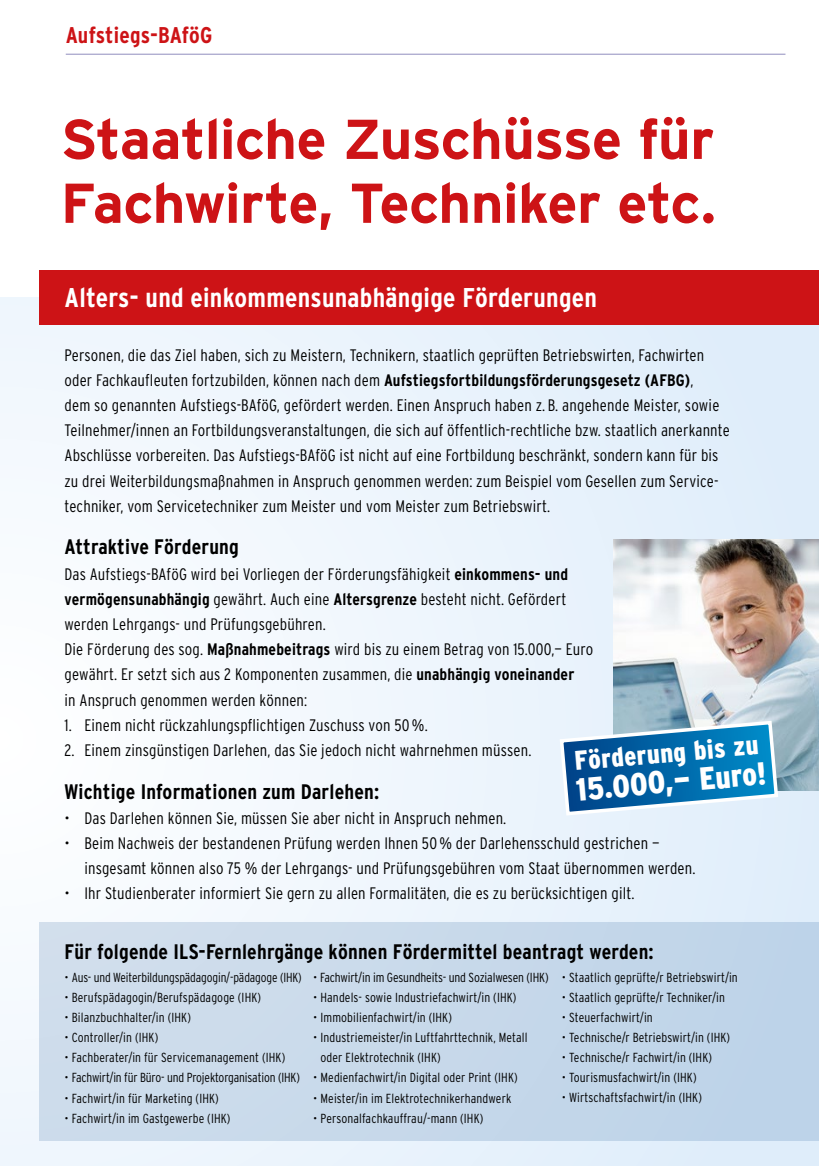
<style>
.page{position:relative;width:819px;height:1166px;background:#fff}
.page>*{position:absolute;margin:0;border:0;box-sizing:border-box;transform-origin:0 0}
.t1{font:700 56px/63.9px "Interstate";letter-spacing:-.015em;color:#cd1316}
.t2{font:900 32.02px "Interstate Condensed";color:#fff}
.t3{font:700 27.12px "Interstate Condensed";letter-spacing:.01em;color:#fff}
.t4{font:900 26.95px "Interstate Condensed";color:#fff}
.t5{font:700 22.75px "Interstate Condensed";letter-spacing:.01em;color:#cd1316}
.t6{font:700 21px "Interstate Condensed";letter-spacing:.01em;color:#000}
.t7{font:300 16.62px/25.2px "Interstate Condensed";letter-spacing:.01em;color:#000}
.t8{font:300 13.12px/20.1px "Interstate Condensed";letter-spacing:.01em;color:#000}
.t9{font:300 13.12px "Interstate Condensed";letter-spacing:-.01em;color:#000}
.s1{font-weight:700}
</style>
<div class="page">
<div style="left:0;top:298px;width:819px;height:868px;background:linear-gradient(to right,#fafcff,#dfedfa)"></div>
<div style="left:40px;top:270px;width:779px;height:55px;background:#cd1316"></div>
<div style="left:40px;top:922px;width:779px;height:219px;background:#c7d9ea"></div>
<img style="left:613px;top:539px;width:206px;height:252px">
<svg style="left:557px;top:719px;width:223px;height:98px;background:#4c93c0"></svg>
<hr style="left:66px;top:54px;width:719px;height:1px;background:#908dbe">
<h3 class="t5" style="left:66px;top:22px;width:148px">Aufstiegs-BAföG</h3>
<h1 class="t1" style="left:61px;top:107px;width:657px">Staatliche Zuschüsse für<br>Fachwirte, Techniker etc.</h1>
<h3 class="t3" style="left:64px;top:283px;width:534px">Alters- und einkommensunabhängige Förderungen</h3>
<p class="t7" style="left:64px;top:342px;width:666px">Personen, die das Ziel haben, sich zu Meistern, Technikern, staatlich geprüften Betriebswirten, Fachwirten oder Fachkaufleuten fortzubilden, können nach dem <span class="s1">Aufstiegsfortbildungsförderungsgesetz (AFBG)</span>,<br>dem so genannten Aufstiegs-BAföG, gefördert werden. Einen Anspruch haben z. B. angehende Meister, sowie Teilnehmer/innen an Fortbildungsveranstaltungen, die sich auf öffentlich-rechtliche bzw. staatlich anerkannte Abschlüsse vorbereiten. Das Aufstiegs-BAföG ist nicht auf eine Fortbildung beschränkt, sondern kann für bis zu drei Weiterbildungsmaßnahmen in Anspruch genommen werden: zum Beispiel vom Gesellen zum Service&shy;techniker, vom Servicetechniker zum Meister und vom Meister zum Betriebswirt.</p>
<p class="t6" style="left:64px;top:535px;width:176px">Attraktive Förderung</p>
<p class="t7" style="left:64px;top:561px;width:530px">Das Aufstiegs-BAföG wird bei Vorliegen der Förderungsfähigkeit <span class="s1">einkommens- und vermögensunabhängig</span> gewährt. Auch eine <span class="s1">Altersgrenze</span> besteht nicht. Gefördert werden Lehrgangs- und Prüfungsgebühren.<br>Die Förderung des sog. <span class="s1">Maßnahmebeitrags</span> wird bis zu einem Betrag von 15.000,— Euro gewährt. Er setzt sich aus 2 Komponenten zusammen, die <span class="s1">unabhängig voneinander<br></span>in Anspruch genommen werden können:</p>
<p class="t7" style="left:64px;top:712px;width:365px">1. Einem nicht rückzahlungspflichtigen Zuschuss von 50%.</p>
<p class="t7" style="left:65px;top:737px;width:468px">2. Einem zinsgünstigen Darlehen, das Sie jedoch nicht wahrnehmen müssen.</p>
<p class="t6" style="left:64px;top:779px;width:316px">Wichtige Informationen zum Darlehen:</p>
<p class="t7" style="left:64px;top:805px;width:443px">• Das Darlehen können Sie, müssen Sie aber nicht in Anspruch nehmen.</p>
<p class="t7" style="left:84px;top:830px;width:612px;text-indent:-20px">• Beim Nachweis der bestandenen Prüfung werden Ihnen 50% der Darlehensschuld gestrichen — insgesamt können also 75 % der Lehrgangs- und Prüfungsgebühren vom Staat übernommen werden.</p>
<p class="t7" style="left:65px;top:881px;width:571px">• Ihr Studienberater informiert Sie gern zu allen Formalitäten, die es zu berücksichtigen gilt.</p>
<h3 class="t4" style="left:573px;top:746px;width:186px;rotate:-5deg">Förderung bis zu</h3>
<h2 class="t2" style="left:574px;top:772px;width:192px;rotate:-5deg">15.000,— Euro!</h2>
<p class="t6" style="left:64px;top:939px;width:590px">Für folgende ILS-Fernlehrgänge können Fördermittel beantragt werden:</p>
<p class="t9" style="left:64px;top:970px;width:239px">• Aus- und Weiterbildungspädagogin/-pädagoge (IHK)</p>
<p class="t8" style="left:64px;top:987px;width:198px">• Berufspädagogin/Berufspädagoge (IHK)</p>
<p class="t8" style="left:64px;top:1007px;width:128px">• Bilanzbuchhalter/in (IHK)</p>
<p class="t8" style="left:64px;top:1027px;width:95px">• Controller/in (IHK)</p>
<p class="t8" style="left:64px;top:1047px;width:222px">• Fachberater/in für Servicemanagement (IHK)</p>
<p class="t9" style="left:64px;top:1070px;width:237px">• Fachwirt/in für Büro- und Projektorganisation (IHK)</p>
<p class="t8" style="left:64px;top:1087px;width:156px">• Fachwirt/in für Marketing (IHK)</p>
<p class="t8" style="left:64px;top:1108px;width:167px">• Fachwirt/in im Gastgewerbe (IHK)</p>
<p class="t9" style="left:313px;top:970px;width:237px">• Fachwirt/in im Gesundheits- und Sozialwesen (IHK)</p>
<p class="t8" style="left:313px;top:987px;width:205px">• Handels- sowie Industriefachwirt/in (IHK)</p>
<p class="t8" style="left:313px;top:1007px;width:140px">• Immobilienfachwirt/in (IHK)</p>
<p class="t8" style="left:320px;top:1027px;width:208px;text-indent:-7px">• Industriemeister/in Luftfahrttechnik, Metall oder Elektrotechnik (IHK)</p>
<p class="t8" style="left:313px;top:1067px;width:206px">• Medienfachwirt/in Digital oder Print (IHK)</p>
<p class="t8" style="left:313px;top:1087px;width:200px">• Meister/in im Elektrotechnikerhandwerk</p>
<p class="t8" style="left:313px;top:1108px;width:172px">• Personalfachkauffrau/-mann (IHK)</p>
<p class="t8" style="left:562px;top:967px;width:177px">• Staatlich geprüfte/r Betriebswirt/in</p>
<p class="t8" style="left:562px;top:987px;width:164px">• Staatlich geprüfte/r Techniker/in</p>
<p class="t8" style="left:562px;top:1007px;width:92px">• Steuerfachwirt/in</p>
<p class="t8" style="left:562px;top:1027px;width:170px">• Technische/r Betriebswirt/in (IHK)</p>
<p class="t8" style="left:562px;top:1047px;width:152px">• Technische/r Fachwirt/in (IHK)</p>
<p class="t8" style="left:562px;top:1067px;width:136px">• Tourismusfachwirt/in (IHK)</p>
<p class="t8" style="left:562px;top:1087px;width:141px">• Wirtschaftsfachwirt/in (IHK)</p>
</div>
